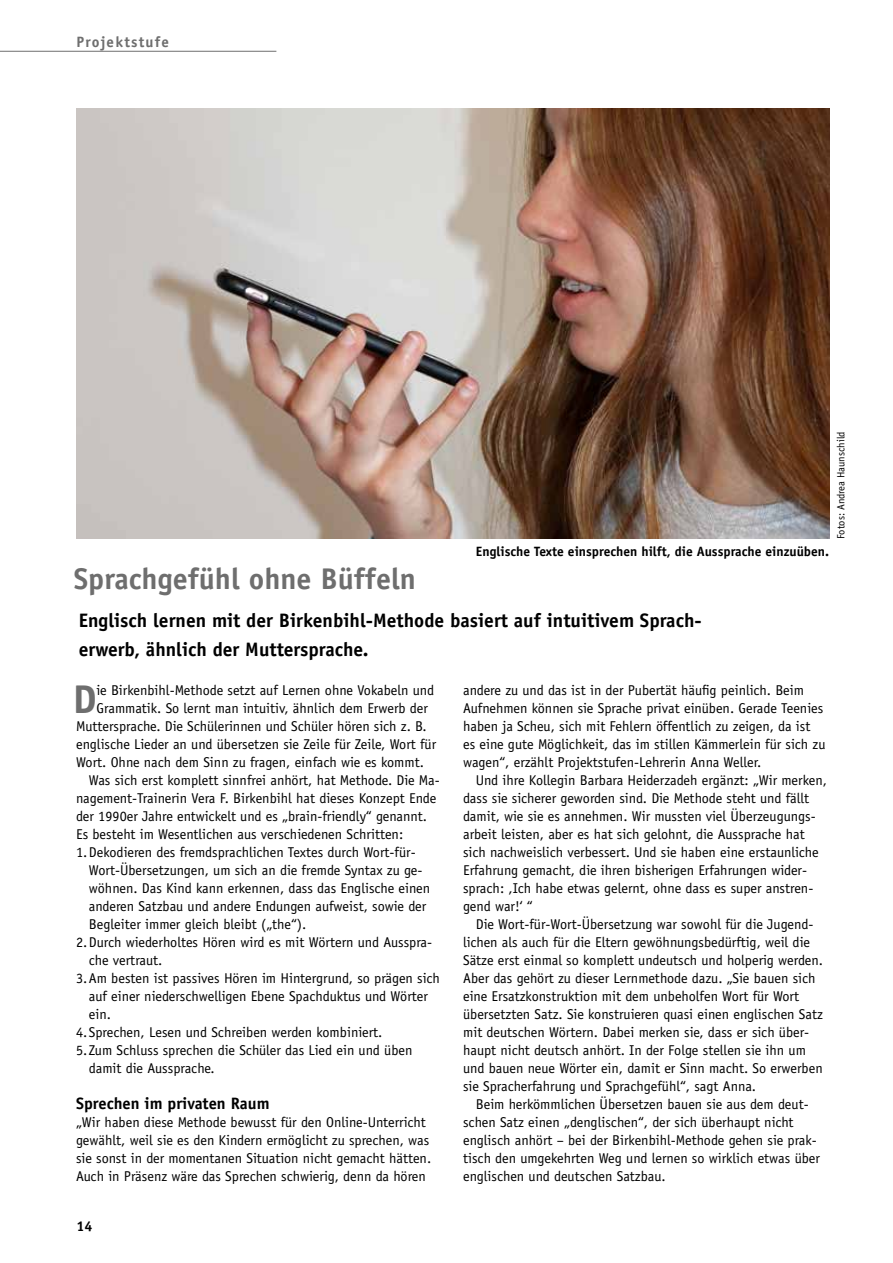
<style>
.page{position:relative;width:893px;height:1263px;background:#fff}
.page>*{position:absolute;margin:0;border:0;box-sizing:border-box;transform-origin:0 0}
.t1{font:700 40.2px "Officina Sans Std";color:#6e6e6e}
.t2{font:700 30px "Officina Sans Std";color:#6e6e6e}
.t3{font:700 19.5px/28.5px "Officina Sans Std";color:#000}
.t4{font:700 16.5px "Officina Sans Std";color:#000}
.t5{font:700 15px "Officina Sans Std";letter-spacing:.08em;color:#6e6e6e}
.t6{font:14.25px/18px "Officina Sans Std";color:#000}
.t7{font:700 14.25px "Officina Sans Std";color:#000}
.t8{font:700 13.5px "Officina Sans Std";color:#000}
.t9{font:10.5px "Officina Sans Std";color:#000}
</style>
<div class="page">
<img style="left:77px;top:108px;width:752px;height:430px">
<hr style="left:0;top:51px;width:276px;height:1px;background:#6e6e6e">
<p class="t5" style="left:77px;top:32px;width:94px">Projektstufe</p>
<h2 class="t2" style="left:74px;top:560px;width:344px">Sprachgefühl ohne Büffeln</h2>
<p class="t8" style="left:476px;top:543px;width:355px">Englische Texte einsprechen hilft, die Aussprache einzuüben.</p>
<h3 class="t3" style="left:79px;top:606px;width:623px">Englisch lernen mit der Birkenbihl-Methode basiert auf intuitivem Sprach&shy;erwerb, ähnlich der Muttersprache.</h3>
<p class="t9" style="left:835px;top:539px;width:109px;rotate:-90deg">Fotos: Andrea Haunschild</p>
<h1 class="t1" style="left:73px;top:674px;width:25px">D</h1>
<p class="t6" style="left:97px;top:681px;width:339px">ie Birkenbihl-Methode setzt auf Lernen ohne Vokabeln und</p>
<p class="t6" style="left:97px;top:699px;width:333px">Grammatik. So lernt man intuitiv, ähnlich dem Erwerb der</p>
<p class="t6" style="left:76px;top:717px;width:352px">Muttersprache. Die Schülerinnen und Schüler hören sich z. B.</p>
<p class="t6" style="left:76px;top:735px;width:362px">englische Lieder an und übersetzen sie Zeile für Zeile, Wort für</p>
<p class="t6" style="left:76px;top:753px;width:349px">Wort. Ohne nach dem Sinn zu fragen, einfach wie es kommt.</p>
<p class="t6" style="left:89px;top:771px;width:352px">Was sich erst komplett sinnfrei anhört, hat Methode. Die Ma-</p>
<p class="t6" style="left:76px;top:789px;width:362px">nagement-Trainerin Vera F. Birkenbihl hat dieses Konzept Ende</p>
<p class="t6" style="left:76px;top:807px;width:352px">der 1990er Jahre entwickelt und es „brain-friendly“ genannt.</p>
<p class="t6" style="left:76px;top:825px;width:329px">Es besteht im Wesentlichen aus verschiedenen Schritten:</p>
<p class="t6" style="left:76px;top:843px;width:341px">1.Dekodieren des fremdsprachlichen Textes durch Wort-für-</p>
<p class="t6" style="left:89px;top:861px;width:335px">Wort-Übersetzungen, um sich an die fremde Syntax zu ge-</p>
<p class="t6" style="left:89px;top:879px;width:343px">wöhnen. Das Kind kann erkennen, dass das Englische einen</p>
<p class="t6" style="left:89px;top:897px;width:339px">anderen Satzbau und andere Endungen aufweist, sowie der</p>
<p class="t6" style="left:89px;top:915px;width:219px">Begleiter immer gleich bleibt („the“).</p>
<p class="t6" style="left:76px;top:933px;width:358px">2.Durch wiederholtes Hören wird es mit Wörtern und Ausspra-</p>
<p class="t6" style="left:89px;top:951px;width:75px">che vertraut.</p>
<p class="t6" style="left:76px;top:969px;width:365px">3.Am besten ist passives Hören im Hintergrund, so prägen sich</p>
<p class="t6" style="left:89px;top:987px;width:341px">auf einer niederschwelligen Ebene Spachduktus und Wörter</p>
<p class="t6" style="left:89px;top:1005px;width:24px">ein.</p>
<p class="t6" style="left:76px;top:1023px;width:308px">4.Sprechen, Lesen und Schreiben werden kombiniert.</p>
<p class="t6" style="left:76px;top:1041px;width:338px">5.Zum Schluss sprechen die Schüler das Lied ein und üben</p>
<p class="t6" style="left:89px;top:1059px;width:127px">damit die Aussprache.</p>
<p class="t4" style="left:76px;top:1093px;width:195px">Sprechen im privaten Raum</p>
<p class="t6" style="left:76px;top:1113px;width:357px">„Wir haben diese Methode bewusst für den Online-Unterricht gewählt, weil sie es den Kindern ermöglicht zu sprechen, was sie sonst in der momentanen Situation nicht gemacht hätten.<br>Auch in Präsenz wäre das Sprechen schwierig, denn da hören</p>
<p class="t6" style="left:463px;top:681px;width:364px">andere zu und das ist in der Pubertät häufig peinlich. Beim Aufnehmen können sie Sprache privat einüben. Gerade Teenies haben ja Scheu, sich mit Fehlern öffentlich zu zeigen, da ist es eine gute Möglichkeit, das im stillen Kämmerlein für sich zu wagen“, erzählt Projektstufen-Lehrerin Anna Weller.</p>
<p class="t6" style="left:463px;top:771px;width:365px;text-indent:13px">Und ihre Kollegin Barbara Heiderzadeh ergänzt: „Wir merken, dass sie sicherer geworden sind. Die Methode steht und fällt damit, wie sie es annehmen. Wir mussten viel Überzeugungs&shy;arbeit leisten, aber es hat sich gelohnt, die Aussprache hat sich nachweislich verbessert. Und sie haben eine erstaunliche Erfahrung gemacht, die ihren bisherigen Erfahrungen wider&shy;sprach: ,Ich habe etwas gelernt, ohne dass es super anstren&shy;gend war!‘ “</p>
<p class="t6" style="left:463px;top:915px;width:362px;text-indent:13px">Die Wort-für-Wort-Übersetzung war sowohl für die Jugend&shy;lichen als auch für die Eltern gewöhnungsbedürftig, weil die Sätze erst einmal so komplett undeutsch und holperig werden.<br>Aber das gehört zu dieser Lernmethode dazu. „Sie bauen sich eine Ersatzkonstruktion mit dem unbeholfen Wort für Wort übersetzten Satz. Sie konstruieren quasi einen englischen Satz mit deutschen Wörtern. Dabei merken sie, dass er sich über&shy;haupt nicht deutsch anhört. In der Folge stellen sie ihn um und bauen neue Wörter ein, damit er Sinn macht. So erwerben sie Spracherfahrung und Sprachgefühl“, sagt Anna.</p>
<p class="t6" style="left:463px;top:1095px;width:358px;text-indent:13px">Beim herkömmlichen Übersetzen bauen sie aus dem deut&shy;schen Satz einen „denglischen“, der sich überhaupt nicht englisch anhört – bei der Birkenbihl-Methode gehen sie prak&shy;tisch den umgekehrten Weg und lernen so wirklich etwas über englischen und deutschen Satzbau.</p>
<p class="t7" style="left:77px;top:1217px;width:17px">14</p>
</div>
